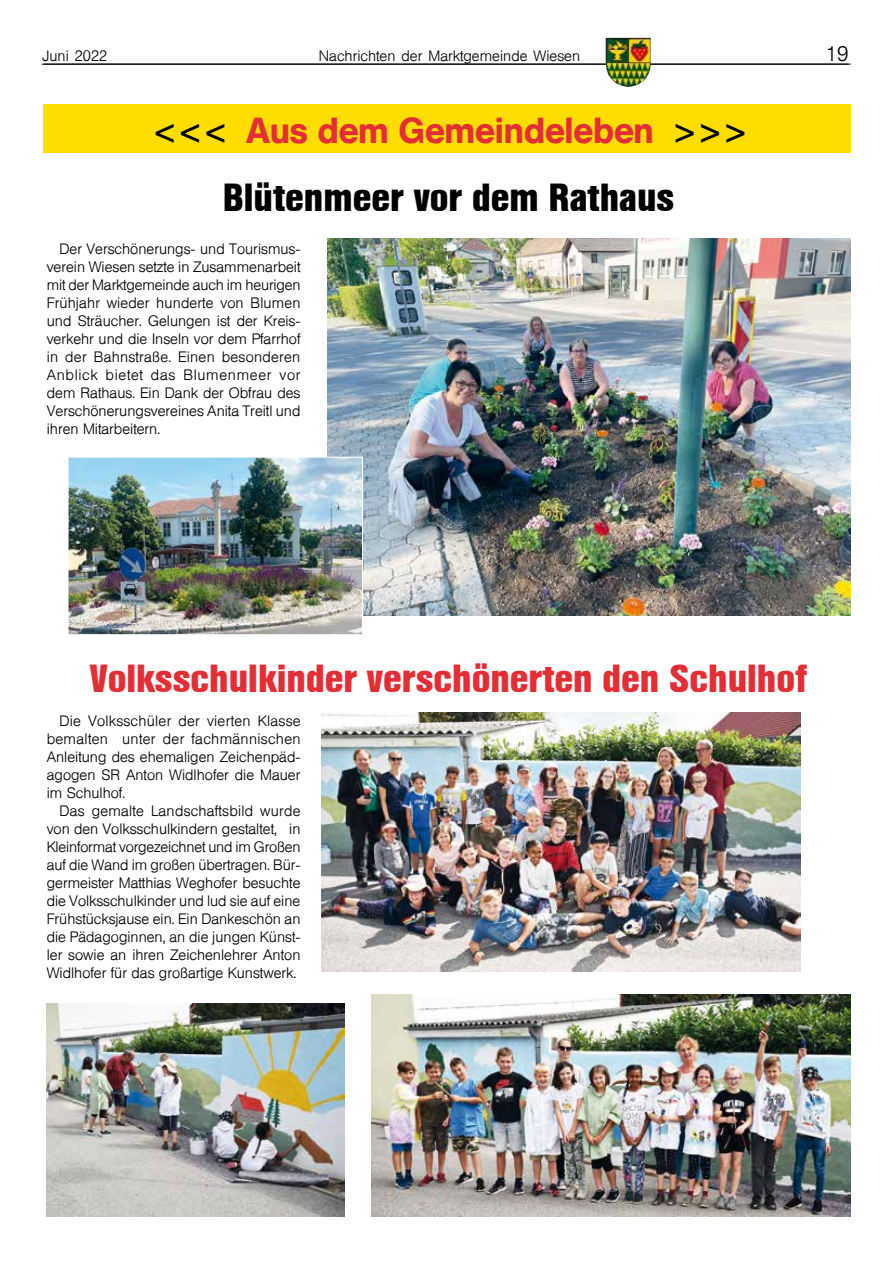
<style>
.page{position:relative;width:893px;height:1263px;background:#fff}
.page>*{position:absolute;margin:0;border:0;box-sizing:border-box;transform-origin:0 0}
.t1{font:700 39px "Helvetica Condensed BQ";color:#e42e35}
.t2{font:700 39px "Helvetica Condensed BQ";color:#000}
.t3{font:500 36px "Helvetica BQ";color:#e42e35}
.t4{font:300 21px "Helvetica BQ";color:#000}
.t5{font:300 15px/18px "Helvetica BQ";color:#000;text-align:justify}
.s1{font-size:27px;color:#000}
</style>
<div class="page">
<hr style="left:44px;top:64px;width:806px;height:1px;background:#000">
<hr style="left:42px;top:64px;width:806px;height:1px;background:#000">
<img style="left:606px;top:38px;width:45px;height:49px">
<div style="left:43px;top:104px;width:807px;height:49px;background:#fd0"></div>
<img style="left:327px;top:238px;width:523px;height:377px">
<img style="left:70px;top:459px;width:291px;height:174px">
<div style="left:68px;top:457px;width:295px;height:178px;border:1px solid #fff"></div>
<img style="left:322px;top:712px;width:478px;height:260px">
<img style="left:47px;top:1003px;width:297px;height:213px">
<img style="left:372px;top:994px;width:478px;height:222px">
<p class="t5" style="left:43px;top:48px;width:66px">Juni 2022</p>
<p class="t5" style="left:319px;top:48px;width:263px">Nachrichten der Marktgemeinde Wiesen</p>
<h3 class="t4" style="left:826px;top:42px;width:24px">19</h3>
<h2 class="t3" style="left:156px;top:110px;width:590px"><span class="s1">&lt; &lt; &lt;</span> Aus dem Gemeindeleben <span class="s1">&gt; &gt; &gt;</span></h2>
<h1 class="t2" style="left:223px;top:175px;width:453px">Blütenmeer vor dem Rathaus</h1>
<p class="t5" style="left:47px;top:240px;width:255px;text-indent:13px">Der Verschönerungs- und Tourismus&shy;verein Wiesen setzte in Zusammenarbeit mit der Marktgemeinde auch im heurigen Frühjahr wieder hunderte von Blumen und Sträucher. Gelungen ist der Kreis&shy;verkehr und die Inseln vor dem Pfarrhof in der Bahnstraße. Einen besonderen Anblick bietet das Blumenmeer vor dem Rathaus. Ein Dank der Obfrau des Verschönerungsvereines Anita Treitl und ihren Mitarbeitern.</p>
<h1 class="t1" style="left:90px;top:656px;width:719px">Volksschulkinder verschönerten den Schulhof</h1>
<p class="t5" style="left:47px;top:712px;width:255px;text-indent:13px">Die Volksschüler der vierten Klasse bemalten unter der fachmännischen Anleitung des ehemaligen Zeichenpäd&shy;agogen SR Anton Widlhofer die Mauer im Schulhof.</p>
<p class="t5" style="left:47px;top:802px;width:255px;text-indent:13px">Das gemalte Landschaftsbild wurde von den Volksschulkindern gestaltet, in Kleinformat vorgezeichnet und im Großen auf die Wand im großen übertragen. Bür&shy;germeister Matthias Weghofer besuchte die Volksschulkinder und lud sie auf eine Frühstücksjause ein. Ein Dankeschön an die Pädagoginnen, an die jungen Künst&shy;ler sowie an ihren Zeichenlehrer Anton Widlhofer für das großartige Kunstwerk.</p>
</div>
